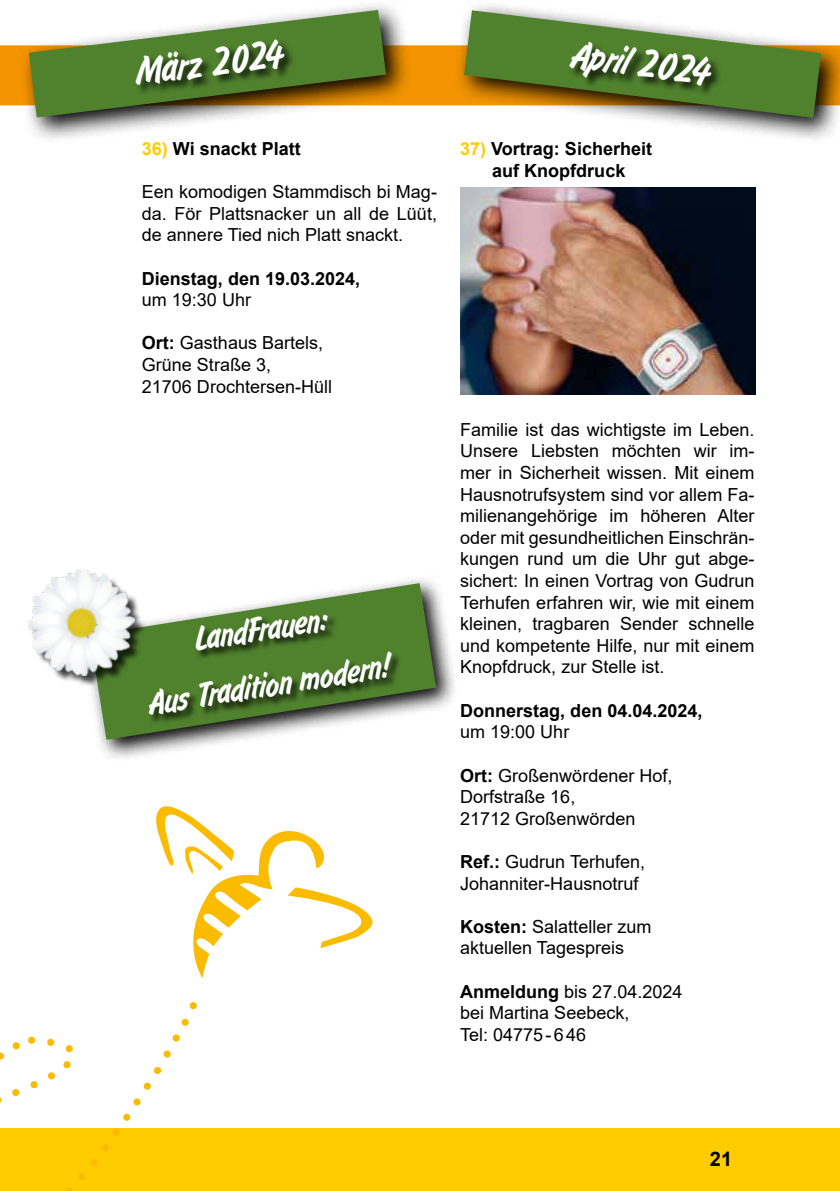
<style>
.page{position:relative;width:840px;height:1191px;background:#fff}
.page>*{position:absolute;margin:0;border:0;box-sizing:border-box;transform-origin:0 0}
.t1{font:42px "Flash D Ligh";color:#fff}
.t2{font:36.6px/55.8px "Flash D Ligh";color:#fff;text-align:center}
.t3{font:700 20px "Arial";color:#000}
.t4{font:18px/21.6px "Arial";color:#000}
.t5{font:700 18px/21.6px "Arial";color:#000;text-align:center}
.s1{color:#fecc00}
.s2{font-weight:700}
</style>
<div class="page">
<div style="left:0;top:45px;width:839px;height:60px;background:#f39400"></div>
<div style="left:0;top:1128px;width:839px;height:63px;background:#fecc00"></div>
<img style="left:460px;top:188px;width:294px;height:207px">
<svg style="left:19px;top:5px;width:393px;height:134px"></svg>
<svg style="left:29px;top:10px;width:357px;height:107px"></svg>
<div style="left:136px;top:40px;width:160px;height:56px;background:#000;opacity:.75"></div>
<svg style="left:454px;top:5px;width:385px;height:134px"></svg>
<svg style="left:463px;top:10px;width:357px;height:108px"></svg>
<div style="left:569px;top:42px;width:153px;height:55px;background:#000;opacity:.75"></div>
<svg style="left:100px;top:579px;width:354px;height:179px"></svg>
<svg style="left:91px;top:583px;width:345px;height:157px"></svg>
<div style="left:149px;top:615px;width:253px;height:110px;background:#000;opacity:.75"></div>
<div style="left:30px;top:571px;width:116px;height:116px;background:#000;opacity:.75"></div>
<img style="left:29px;top:570px;width:105px;height:105px">
<svg style="left:156px;top:806px;width:217px;height:172px"></svg>
<div style="left:189px;top:1002px;width:8px;height:7px;background:#fabb00;border-radius:50%"></div>
<svg style="left:181px;top:1018px;width:8px;height:8px"></svg>
<svg style="left:172px;top:1034px;width:8px;height:7px"></svg>
<div style="left:163px;top:1050px;width:8px;height:7px;background:#fabb00;border-radius:50%"></div>
<div style="left:154px;top:1066px;width:7px;height:8px;background:#fabb00;border-radius:50%"></div>
<svg style="left:143px;top:1082px;width:8px;height:8px"></svg>
<div style="left:133px;top:1098px;width:8px;height:7px;background:#fabb00;border-radius:50%"></div>
<div style="left:123px;top:1113px;width:7px;height:8px;background:#fabb00;border-radius:50%"></div>
<div style="left:112px;top:1128px;width:8px;height:8px;background:#fabb00;border-radius:50%"></div>
<div style="left:102px;top:1143px;width:7px;height:8px;background:#fabb00;border-radius:50%"></div>
<div style="left:90px;top:1158px;width:8px;height:8px;background:#fabb00;border-radius:50%"></div>
<div style="left:78px;top:1173px;width:7px;height:7px;background:#fabb00;border-radius:50%"></div>
<svg style="left:0;top:1052px;width:4px;height:7px"></svg>
<div style="left:12px;top:1042px;width:8px;height:7px;background:#fabb00;border-radius:50%"></div>
<div style="left:28px;top:1036px;width:7px;height:8px;background:#fabb00;border-radius:50%"></div>
<div style="left:47px;top:1038px;width:7px;height:8px;background:#fabb00;border-radius:50%"></div>
<svg style="left:65px;top:1044px;width:8px;height:8px"></svg>
<div style="left:63px;top:1061px;width:8px;height:7px;background:#fabb00;border-radius:50%"></div>
<div style="left:48px;top:1072px;width:7px;height:7px;background:#fabb00;border-radius:50%"></div>
<svg style="left:30px;top:1080px;width:8px;height:8px"></svg>
<svg style="left:12px;top:1088px;width:8px;height:8px"></svg>
<svg style="left:65px;top:1187px;width:7px;height:4px"></svg>
<h1 class="t1" style="left:133px;top:49px;width:149px;rotate:-7deg">März 2024</h1>
<h1 class="t1" style="left:574px;top:32px;width:140px;rotate:7deg">April 2024</h1>
<p class="t5" style="left:142px;top:138px;width:160px"><span class="s1">36)</span> Wi snackt Platt</p>
<p class="t4" style="left:142px;top:181px;width:296px;text-align:justify">Een komodigen Stammdisch bi Mag&shy;da. För Plattsnacker un all de Lüüt, de annere Tied nich Platt snackt.</p>
<p class="t5" style="left:142px;top:268px;width:220px">Dienstag, den 19.03.2024,</p>
<p class="t4" style="left:142px;top:289px;width:111px">um 19:30 Uhr</p>
<p class="t4" style="left:142px;top:332px;width:192px"><span class="s2">Ort:</span> Gasthaus Bartels,<br>Grüne Straße 3,<br>21706 Drochtersen-Hüll</p>
<h2 class="t2" style="left:136px;top:621px;width:246px;rotate:-9deg">LandFrauen:<br>Aus Tradition modern!</h2>
<p class="t5" style="left:460px;top:138px;width:193px"><span class="s1">37)</span> Vortrag: Sicherheit auf Knopfdruck</p>
<p class="t4" style="left:460px;top:418px;width:296px;text-align:justify">Familie ist das wichtigste im Leben.<br>Unsere Liebsten möchten wir im&shy;mer in Sicherheit wissen. Mit einem Hausnotrufsystem sind vor allem Fa&shy;milienangehörige im höheren Alter oder mit gesundheitlichen Einschrän&shy;kungen rund um die Uhr gut abge&shy;sichert: In einen Vortrag von Gudrun Terhufen erfahren wir, wie mit einem kleinen, tragbaren Sender schnelle und kompetente Hilfe, nur mit einem Knopfdruck, zur Stelle ist.</p>
<p class="t5" style="left:460px;top:700px;width:244px">Donnerstag, den 04.04.2024,</p>
<p class="t4" style="left:460px;top:721px;width:111px">um 19:00 Uhr</p>
<p class="t4" style="left:460px;top:764px;width:214px"><span class="s2">Ort:</span> Großenwördener Hof,<br>Dorfstraße 16,<br>21712 Großenwörden</p>
<p class="t4" style="left:460px;top:850px;width:186px"><span class="s2">Ref.:</span> Gudrun Terhufen,<br>Johanniter-Hausnotruf</p>
<p class="t4" style="left:460px;top:915px;width:193px"><span class="s2">Kosten:</span> Salatteller zum aktuellen Tagespreis</p>
<p class="t4" style="left:460px;top:980px;width:224px"><span class="s2">Anmeldung</span> bis 27.04.2024 bei Martina Seebeck,<br>Tel: 04775-646</p>
<p class="t3" style="left:709px;top:1145px;width:24px">21</p>
</div>
